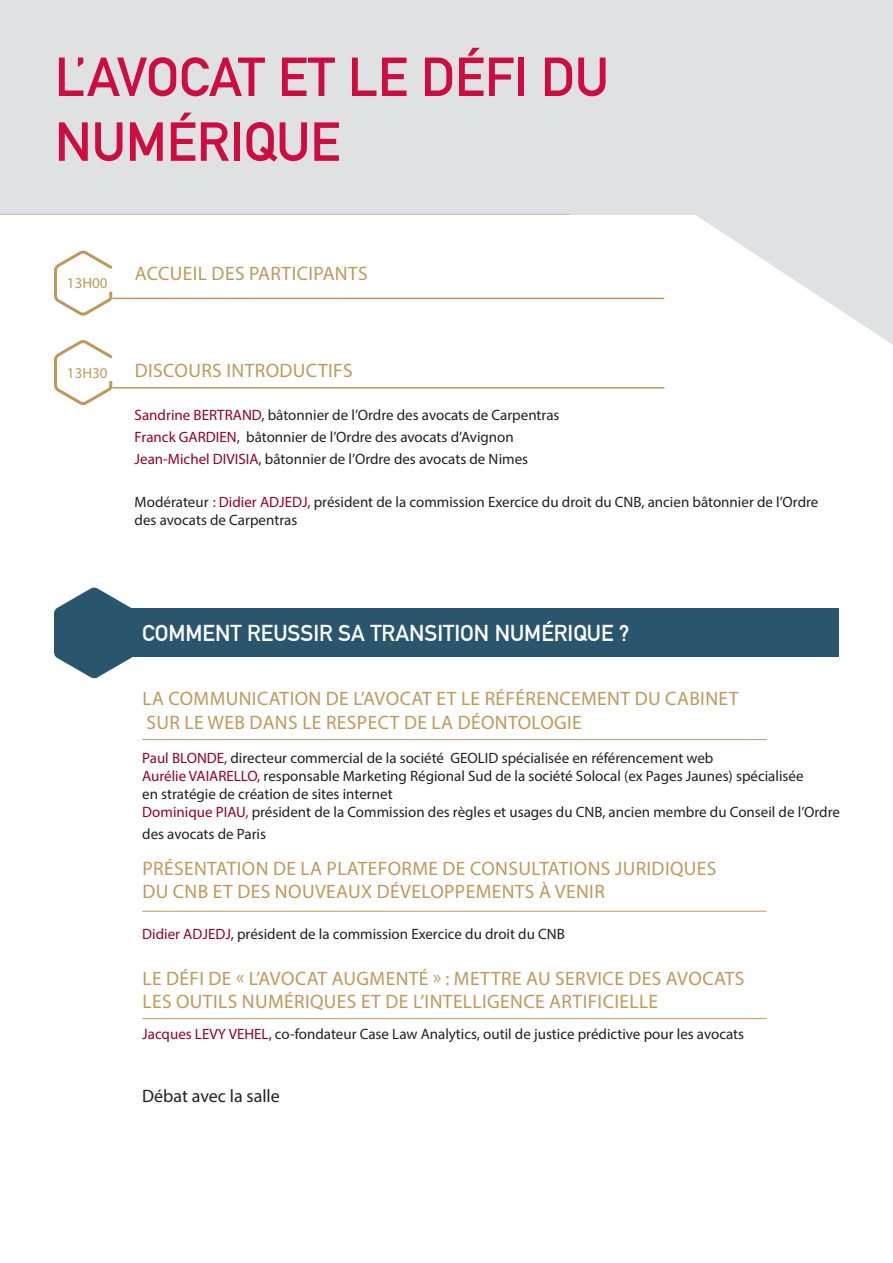
<style>
.page{position:relative;width:893px;height:1263px;background:#fff}
.page>*{position:absolute;margin:0;border:0;box-sizing:border-box;transform-origin:0 0}
.t1{font:700 54px/64.8px "DIN Alternate";color:#cd0d40}
.t2{font:700 22.5px "DIN Alternate";color:#fff}
.t3{font:19.5px "Myriad Pro";letter-spacing:.02em;color:#bc9a5c}
.t4{font:18px "Myriad Pro";color:#231f20}
.t5{font:15px/18px "Myriad Pro";color:#231f20}
.t6{font:15px "Myriad Pro";color:#bc9a5c}
.s1{color:#910029}
</style>
<div class="page">
<div style="left:0;top:0;width:893px;height:214px;background:#e0e1e3"></div>
<svg style="left:694px;top:214px;width:199px;height:131px"></svg>
<svg style="left:54px;top:250px;width:58px;height:66px"></svg>
<svg style="left:54px;top:587px;width:80px;height:92px"></svg>
<div style="left:94px;top:609px;width:745px;height:48px;background:#2a566d"></div>
<hr style="left:0;top:214px;width:570px;height:1px;background:#ccb899">
<hr style="left:112px;top:298px;width:552px;height:1px;background:#bc9a5c">
<svg style="left:54px;top:340px;width:58px;height:65px"></svg>
<hr style="left:112px;top:387px;width:552px;height:2px;background:#bc9a5c">
<hr style="left:142px;top:739px;width:625px;height:1px;background:#bc9a5c">
<hr style="left:142px;top:911px;width:625px;height:1px;background:#bc9a5c">
<hr style="left:142px;top:1018px;width:625px;height:1px;background:#bc9a5c">
<p class="t1" style="left:55px;top:41px;width:555px">L’AVOCAT ET LE DÉFI DU<br>NUMÉRIQUE</p>
<p class="t6" style="left:67px;top:274px;width:42px">13H00</p>
<p class="t3" style="left:135px;top:262px;width:234px">ACCUEIL DES PARTICIPANTS</p>
<p class="t6" style="left:67px;top:363px;width:42px">13H30</p>
<p class="t3" style="left:135px;top:359px;width:219px">DISCOURS INTRODUCTIFS</p>
<p class="t5" style="left:135px;top:406px;width:426px"><span class="s1">Sandrine BERTRAND</span>, bâtonnier de l’Ordre des avocats de Carpentras</p>
<p class="t5" style="left:135px;top:428px;width:381px"><span class="s1">Franck GARDIEN</span>, bâtonnier de l’Ordre des avocats d’Avignon</p>
<p class="t5" style="left:135px;top:449px;width:395px"><span class="s1">Jean-Michel DIVISIA</span>, bâtonnier de l’Ordre des avocats de Nimes</p>
<p class="t5" style="left:135px;top:493px;width:685px">Modérateur <span class="s1">: Didier ADJEDJ</span>, président de la commission Exercice du droit du CNB, ancien bâtonnier de l’Ordre des avocats de Carpentras</p>
<p class="t2" style="left:142px;top:616px;width:489px">COMMENT REUSSIR SA TRANSITION NUMÉRIQUE ?</p>
<p class="t3" style="left:142px;top:687px;width:598px">LA COMMUNICATION DE L’AVOCAT ET LE RÉFÉRENCEMENT DU CABINET</p>
<p class="t3" style="left:147px;top:710px;width:437px">SUR LE WEB DANS LE RESPECT DE LA DÉONTOLOGIE</p>
<p class="t5" style="left:142px;top:749px;width:573px"><span class="s1">Paul BLONDE,</span> directeur commercial de la société GEOLID spécialisée en référencement web</p>
<p class="t5" style="left:142px;top:767px;width:663px"><span class="s1">Aurélie VAIARELLO,</span> responsable Marketing Régional Sud de la société Solocal (ex Pages Jaunes) spécialisée</p>
<p class="t5" style="left:142px;top:785px;width:252px">en stratégie de création de sites internet</p>
<p class="t5" style="left:142px;top:803px;width:699px"><span class="s1">Dominique PIAU,</span> président de la Commission des règles et usages du CNB, ancien membre du Conseil de l’Ordre</p>
<p class="t5" style="left:142px;top:824px;width:125px">des avocats de Paris</p>
<p class="t3" style="left:142px;top:856px;width:576px">PRÉSENTATION DE LA PLATEFORME DE CONSULTATIONS JURIDIQUES</p>
<p class="t3" style="left:142px;top:880px;width:464px">DU CNB ET DES NOUVEAUX DÉVELOPPEMENTS À VENIR</p>
<p class="t5" style="left:142px;top:924px;width:424px"><span class="s1">Didier ADJEDJ</span>, président de la commission Exercice du droit du CNB</p>
<p class="t3" style="left:142px;top:966px;width:604px">LE DÉFI DE « L’AVOCAT AUGMENTÉ » : METTRE AU SERVICE DES AVOCATS</p>
<p class="t3" style="left:142px;top:989px;width:517px">LES OUTILS NUMÉRIQUES ET DE L’INTELLIGENCE ARTIFICIELLE</p>
<p class="t5" style="left:142px;top:1024px;width:603px"><span class="s1">Jacques LEVY VEHEL</span>, co-fondateur Case Law Analytics, outil de justice prédictive pour les avocats</p>
<p class="t4" style="left:142px;top:1085px;width:139px">Débat avec la salle</p>
</div>
